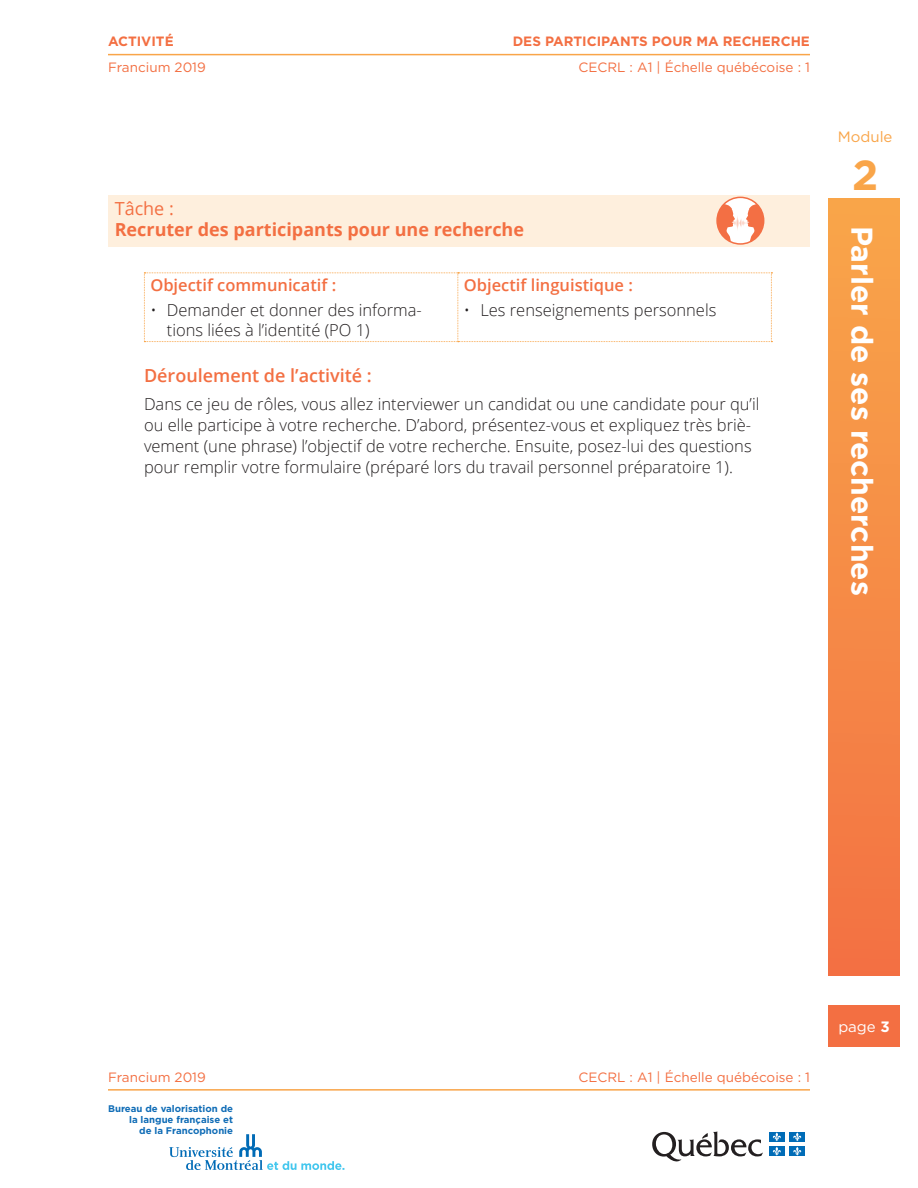
<style>
.page{position:relative;width:918px;height:1188px;background:#fff}
.page>*{position:absolute;margin:0;border:0;box-sizing:border-box;transform-origin:0 0}
.t1{font:700 42px "Gotham HTF";color:#f9a549}
.t2{font:700 30px "Gotham HTF";color:#fff}
.t3{font:700 18px "Open Sans";color:#f36f42}
.t4{font:600 18px "Open Sans";color:#f36f42}
.t5{font:18px "Open Sans";color:#f36f42}
.t6{font:300 16.5px/21px "Open Sans";color:#231f20}
.t7{font:600 16.5px "Open Sans";color:#f36f42}
.t8{font:15px "Gotham";color:#f9a549}
.t9{font:15px "Gotham HTF";color:#fff}
.t10{font:13.5px "Gotham HTF";color:#f36f42}
.t11{font:700 13.5px "Gotham HTF";color:#f36f42}
.t12{font:700 9.6px/11.1px "Gotham";color:#0f6cb6;text-align:right}
.s1{font-weight:700}
</style>
<div class="page">
<div style="left:828px;top:1005px;width:72px;height:41px;background:#f36f42"></div>
<svg style="left:652px;top:1131px;width:111px;height:31px"></svg>
<div style="left:769px;top:1132px;width:16px;height:10px;background:#006cb7"></div>
<svg style="left:773px;top:1132px;width:8px;height:9px"></svg>
<div style="left:789px;top:1132px;width:16px;height:10px;background:#006cb7"></div>
<svg style="left:793px;top:1132px;width:8px;height:9px"></svg>
<div style="left:769px;top:1146px;width:16px;height:10px;background:#006cb7"></div>
<svg style="left:773px;top:1147px;width:8px;height:9px"></svg>
<div style="left:789px;top:1146px;width:16px;height:10px;background:#006cb7"></div>
<svg style="left:793px;top:1147px;width:8px;height:9px"></svg>
<svg style="left:169px;top:1134px;width:175px;height:36px"></svg>
<div style="left:828px;top:198px;width:72px;height:778px;background:linear-gradient(to bottom,#f9a64a,#f37143)"></div>
<hr style="left:108px;top:54px;width:702px;height:1px;background:#f9a549">
<hr style="left:108px;top:1089px;width:702px;height:2px;background:#f9a549">
<div style="left:108px;top:195px;width:702px;height:52px;background:#feefdd"></div>
<svg style="left:144px;top:272px;width:628px;height:70px"></svg>
<svg style="left:717px;top:197px;width:47px;height:47px"></svg>
<svg style="left:717px;top:204px;width:47px;height:38px;background:#f9b9a3"></svg>
<div style="left:716px;top:197px;width:48px;height:48px;border:2px solid #f36f44;border-radius:50%"></div>
<p class="t11" style="left:108px;top:34px;width:67px">ACTIVITÉ</p>
<p class="t11" style="left:513px;top:34px;width:299px">DES PARTICIPANTS POUR MA RECHERCHE</p>
<p class="t10" style="left:108px;top:59px;width:99px">Francium 2019</p>
<p class="t10" style="left:578px;top:59px;width:233px">CECRL : A1 | Échelle québécoise : 1</p>
<p class="t5" style="left:115px;top:196px;width:61px">Tâche :</p>
<p class="t3" style="left:115px;top:217px;width:411px">Recruter des participants pour une recherche</p>
<p class="t7" style="left:150px;top:274px;width:187px">Objectif communicatif :</p>
<p class="t6" style="left:167px;top:299px;width:256px;line-height:19.8px;text-indent:-16px">• Demander et donner des informa&shy;tions liées à l’identité (PO 1)</p>
<p class="t7" style="left:464px;top:274px;width:171px">Objectif linguistique :</p>
<p class="t6" style="left:464px;top:299px;width:254px">• Les renseignements personnels</p>
<p class="t4" style="left:144px;top:363px;width:229px">Déroulement de l’activité :</p>
<p class="t6" style="left:144px;top:393px;width:617px">Dans ce jeu de rôles, vous allez interviewer un candidat ou une candidate pour qu’il ou elle participe à votre recherche. D’abord, présentez-vous et expliquez très briè&shy;vement (une phrase) l’objectif de votre recherche. Ensuite, posez-lui des questions pour remplir votre formulaire (préparé lors du travail personnel préparatoire 1).</p>
<p class="t8" style="left:838px;top:128px;width:56px">Module</p>
<h1 class="t1" style="left:852px;top:151px;width:28px">2</h1>
<h2 class="t2" style="left:879px;top:226px;width:372px;rotate:90deg">Parler de ses recherches</h2>
<p class="t10" style="left:108px;top:1069px;width:99px">Francium 2019</p>
<p class="t10" style="left:578px;top:1069px;width:233px">CECRL : A1 | Échelle québécoise : 1</p>
<p class="t12" style="left:108px;top:1103px;width:126px">Bureau de valorisation de la langue française et<br>de la Francophonie</p>
<p class="t9" style="left:838px;top:1018px;width:53px">page <span class="s1">3</span></p>
</div>
